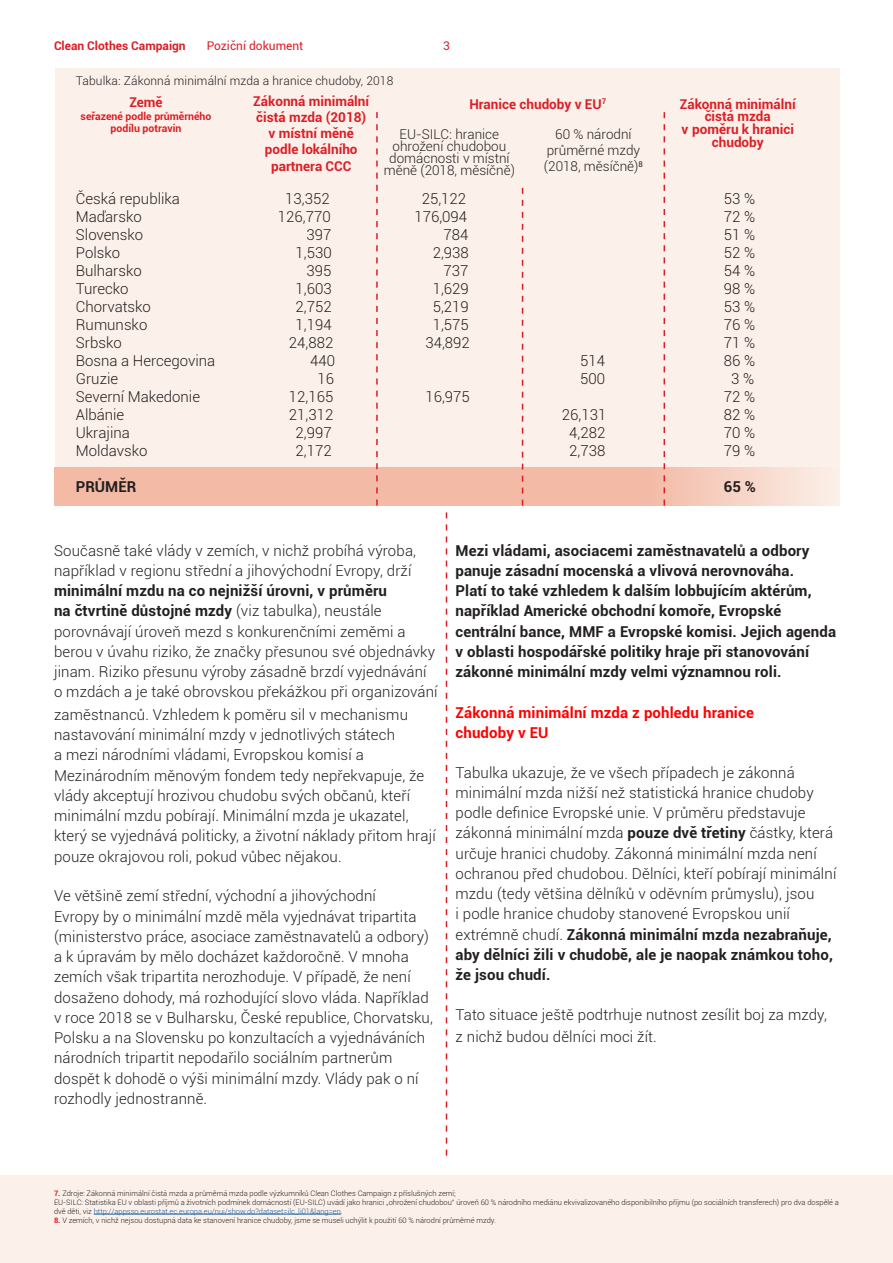
<style>
.page{position:relative;width:893px;height:1263px;background:#fff}
.page>*{position:absolute;margin:0;border:0;box-sizing:border-box;transform-origin:0 0}
.t1{font:300 15px/20.2px "Roboto";letter-spacing:.01em;color:#231f20}
.t2{font:700 15px/20.2px "Roboto";letter-spacing:.01em;color:#231f20}
.t3{font:700 15px "Roboto";letter-spacing:.01em;color:#f00}
.t4{font:700 13.5px/16.2px "Roboto";color:#db1f27;text-align:center}
.t5{font:300 13.5px/12px "Roboto";color:#231f20;text-align:center}
.t6{font:300 12px "Roboto";letter-spacing:.01em;color:#231f20}
.t7{font:700 12px "Roboto";color:#db1f27}
.t8{font:12px "Roboto";color:#db1f27}
.t9{font:700 10.5px/12.6px "Roboto";color:#db1f27;text-align:center}
.t10{font:300 7.5px/9px "Roboto";color:#231f20}
.s1{font-weight:700}
.s2{font-weight:700;color:#db1f27}
.s3{color:#175d9e}
</style>
<div class="page">
<svg style="left:446px;top:512px;width:1px;height:644px"></svg>
<div style="left:55px;top:68px;width:785px;height:438px;background:#fcf1ea"></div>
<div style="left:55px;top:467px;width:585px;height:39px;background:#f3baa6"></div>
<div style="left:640px;top:467px;width:198px;height:39px;background:linear-gradient(to right,#f2b9a4,#fbefe8)"></div>
<svg style="left:376px;top:112px;width:2px;height:394px"></svg>
<svg style="left:664px;top:112px;width:1px;height:394px"></svg>
<svg style="left:522px;top:188px;width:1px;height:318px"></svg>
<div style="left:0;top:1176px;width:893px;height:87px;background:#fcf1ea"></div>
<hr style="left:94px;top:1214px;width:247px;height:1px;background:#175d9e">
<p class="t7" style="left:54px;top:38px;width:133px">Clean Clothes Campaign</p>
<p class="t8" style="left:207px;top:38px;width:98px">Poziční dokument</p>
<p class="t8" style="left:443px;top:38px;width:8px">3</p>
<p class="t6" style="left:76px;top:73px;width:319px">Tabulka: Zákonná minimální mzda a hranice chudoby, 2018</p>
<p class="t4" style="left:129px;top:94px;width:35px">Země</p>
<p class="t9" style="left:81px;top:109px;width:132px">seřazené podle průměrného podílu potravin</p>
<p class="t4" style="left:253px;top:92px;width:117px">Zákonná minimální čistá mzda (2018) v místní měně podle lokálního partnera CCC</p>
<p class="t4" style="left:469px;top:95px;width:138px">Hranice chudoby v EU<sup>7</sup></p>
<p class="t5" style="left:384px;top:128px;width:133px">EU-SILC: hranice ohrožení chudobou domácnosti v místní měně (2018, měsíčně)</p>
<p class="t5" style="left:544px;top:125px;width:100px;line-height:16.2px">60 % národní průměrné mzdy (2018, měsíčně)<sup>8</sup></p>
<p class="t4" style="left:680px;top:97px;width:117px;line-height:12.6px">Zákonná minimální čistá mzda<br>v poměru k hranici chudoby</p>
<p class="t1" style="left:76px;top:188px;width:106px">Česká republika</p>
<p class="t1" style="left:285px;top:188px;width:46px">13,352</p>
<p class="t1" style="left:422px;top:188px;width:46px">25,122</p>
<p class="t1" style="left:724px;top:188px;width:33px">53 %</p>
<p class="t1" style="left:76px;top:206px;width:67px">Maďarsko</p>
<p class="t1" style="left:278px;top:206px;width:54px">126,770</p>
<p class="t1" style="left:414px;top:206px;width:54px">176,094</p>
<p class="t1" style="left:724px;top:206px;width:33px">72 %</p>
<p class="t1" style="left:76px;top:224px;width:69px">Slovensko</p>
<p class="t1" style="left:306px;top:224px;width:26px">397</p>
<p class="t1" style="left:444px;top:224px;width:26px">784</p>
<p class="t1" style="left:724px;top:224px;width:33px">51 %</p>
<p class="t1" style="left:76px;top:242px;width:46px">Polsko</p>
<p class="t1" style="left:296px;top:242px;width:38px">1,530</p>
<p class="t1" style="left:433px;top:242px;width:38px">2,938</p>
<p class="t1" style="left:724px;top:242px;width:33px">52 %</p>
<p class="t1" style="left:76px;top:260px;width:67px">Bulharsko</p>
<p class="t1" style="left:306px;top:260px;width:26px">395</p>
<p class="t1" style="left:444px;top:260px;width:26px">737</p>
<p class="t1" style="left:724px;top:260px;width:33px">54 %</p>
<p class="t1" style="left:76px;top:278px;width:54px">Turecko</p>
<p class="t1" style="left:296px;top:278px;width:38px">1,603</p>
<p class="t1" style="left:433px;top:278px;width:38px">1,629</p>
<p class="t1" style="left:724px;top:278px;width:33px">98 %</p>
<p class="t1" style="left:76px;top:296px;width:77px">Chorvatsko</p>
<p class="t1" style="left:296px;top:296px;width:38px">2,752</p>
<p class="t1" style="left:433px;top:296px;width:38px">5,219</p>
<p class="t1" style="left:724px;top:296px;width:33px">53 %</p>
<p class="t1" style="left:76px;top:314px;width:73px">Rumunsko</p>
<p class="t1" style="left:296px;top:314px;width:38px">1,194</p>
<p class="t1" style="left:433px;top:314px;width:38px">1,575</p>
<p class="t1" style="left:724px;top:314px;width:33px">76 %</p>
<p class="t1" style="left:76px;top:332px;width:47px">Srbsko</p>
<p class="t1" style="left:289px;top:332px;width:46px">24,882</p>
<p class="t1" style="left:425px;top:332px;width:46px">34,892</p>
<p class="t1" style="left:724px;top:332px;width:33px">71 %</p>
<p class="t1" style="left:76px;top:350px;width:141px">Bosna a Hercegovina</p>
<p class="t1" style="left:310px;top:350px;width:26px">440</p>
<p class="t1" style="left:580px;top:350px;width:26px">514</p>
<p class="t1" style="left:724px;top:350px;width:33px">86 %</p>
<p class="t1" style="left:76px;top:368px;width:44px">Gruzie</p>
<p class="t1" style="left:317px;top:368px;width:18px">16</p>
<p class="t1" style="left:580px;top:368px;width:26px">500</p>
<p class="t1" style="left:731px;top:368px;width:25px">3 %</p>
<p class="t1" style="left:76px;top:386px;width:126px">Severní Makedonie</p>
<p class="t1" style="left:289px;top:386px;width:46px">12,165</p>
<p class="t1" style="left:425px;top:386px;width:46px">16,975</p>
<p class="t1" style="left:724px;top:386px;width:33px">72 %</p>
<p class="t1" style="left:76px;top:404px;width:50px">Albánie</p>
<p class="t1" style="left:289px;top:404px;width:46px">21,312</p>
<p class="t1" style="left:562px;top:404px;width:46px">26,131</p>
<p class="t1" style="left:724px;top:404px;width:33px">82 %</p>
<p class="t1" style="left:76px;top:422px;width:55px">Ukrajina</p>
<p class="t1" style="left:296px;top:422px;width:38px">2,997</p>
<p class="t1" style="left:569px;top:422px;width:38px">4,282</p>
<p class="t1" style="left:724px;top:422px;width:33px">70 %</p>
<p class="t1" style="left:76px;top:440px;width:73px">Moldavsko</p>
<p class="t1" style="left:296px;top:440px;width:38px">2,172</p>
<p class="t1" style="left:569px;top:440px;width:38px">2,738</p>
<p class="t1" style="left:724px;top:440px;width:33px">79 %</p>
<p class="t2" style="left:76px;top:476px;width:62px">PRŮMĚR</p>
<p class="t2" style="left:724px;top:476px;width:34px">65 %</p>
<p class="t1" style="left:54px;top:540px;width:385px">Současně také vlády v zemích, v nichž probíhá výroba, například v regionu střední a jihovýchodní Evropy, drží <span class="s1">minimální mzdu na co nejnižší úrovni, v průměru<br>na čtvrtině důstojné mzdy</span> (viz tabulka), neustále porovnávají úroveň mezd s konkurenčními zeměmi a berou v úvahu riziko, že značky přesunou své objednávky jinam. Riziko přesunu výroby zásadně brzdí vyjednávání o mzdách a je také obrovskou překážkou při organizování</p>
<p class="t1" style="left:54px;top:704px;width:383px">zaměstnanců. Vzhledem k poměru sil v mechanismu nastavování minimální mzdy v jednotlivých státech<br>a mezi národními vládami, Evropskou komisí a Mezinárodním měnovým fondem tedy nepřekvapuje, že vlády akceptují hrozivou chudobu svých občanů, kteří minimální mzdu pobírají. Minimální mzda je ukazatel, který se vyjednává politicky, a životní náklady přitom hrají pouze okrajovou roli, pokud vůbec nějakou.</p>
<p class="t1" style="left:54px;top:885px;width:380px">Ve většině zemí střední, východní a jihovýchodní<br>Evropy by o minimální mzdě měla vyjednávat tripartita (ministerstvo práce, asociace zaměstnavatelů a odbory) a k úpravám by mělo docházet každoročně. V mnoha zemích však tripartita nerozhoduje. V případě, že není dosaženo dohody, má rozhodující slovo vláda. Například v roce 2018 se v Bulharsku, České republice, Chorvatsku, Polsku a na Slovensku po konzultacích a vyjednáváních národních tripartit nepodařilo sociálním partnerům dospět k dohodě o výši minimální mzdy. Vlády pak o ní rozhodly jednostranně.</p>
<p class="t2" style="left:455px;top:539px;width:382px">Mezi vládami, asociacemi zaměstnavatelů a odbory panuje zásadní mocenská a vlivová nerovnováha.<br>Platí to také vzhledem k dalším lobbujícím aktérům, například Americké obchodní komoře, Evropské centrální bance, MMF a Evropské komisi. Jejich agenda v oblasti hospodářské politiky hraje při stanovování zákonné minimální mzdy velmi významnou roli.</p>
<p class="t3" style="left:455px;top:702px;width:300px">Zákonná minimální mzda z pohledu hranice</p>
<p class="t3" style="left:455px;top:722px;width:95px">chudoby v EU</p>
<p class="t1" style="left:455px;top:762px;width:382px">Tabulka ukazuje, že ve všech případech je zákonná minimální mzda nižší než statistická hranice chudoby podle definice Evropské unie. V průměru představuje zákonná minimální mzda <span class="s1">pouze dvě třetiny</span> částky, která určuje hranici chudoby. Zákonná minimální mzda není ochranou před chudobou. Dělníci, kteří pobírají minimální mzdu (tedy většina dělníků v oděvním průmyslu), jsou<br>i podle hranice chudoby stanovené Evropskou unií extrémně chudí. <span class="s1">Zákonná minimální mzda nezabraňuje, aby dělníci žili v chudobě, ale je naopak známkou toho, že jsou chudí.</span></p>
<p class="t1" style="left:455px;top:1003px;width:373px;line-height:22.5px">Tato situace ještě podtrhuje nutnost zesílit boj za mzdy, z nichž budou dělníci moci žít.</p>
<p class="t10" style="left:54px;top:1188px;width:403px"><span class="s2">7.</span> Zdroje: Zákonná minimální čistá mzda a průměrná mzda podle výzkumníků Clean Clothes Campaign z příslušných zemí;</p>
<p class="t10" style="left:54px;top:1197px;width:786px">EU-SILC: Statistika EU v oblasti příjmů a životních podmínek domácností (EU-SILC) uvádí jako hranici „ohrožení chudobou“ úroveň 60 % národního mediánu ekvivalizovaného disponibilního příjmu (po sociálních transferech) pro dva dospělé a dvě děti, viz <span class="s3">http://appsso.eurostat.ec.europa.eu/nui/show.do?dataset=ilc_li01&amp;lang=en</span>.</p>
<p class="t10" style="left:54px;top:1215px;width:443px"><span class="s2">8.</span> V zemích, v nichž nejsou dostupná data ke stanovení hranice chudoby, jsme se museli uchýlit k použití 60 % národní průměrné mzdy.</p>
</div>
